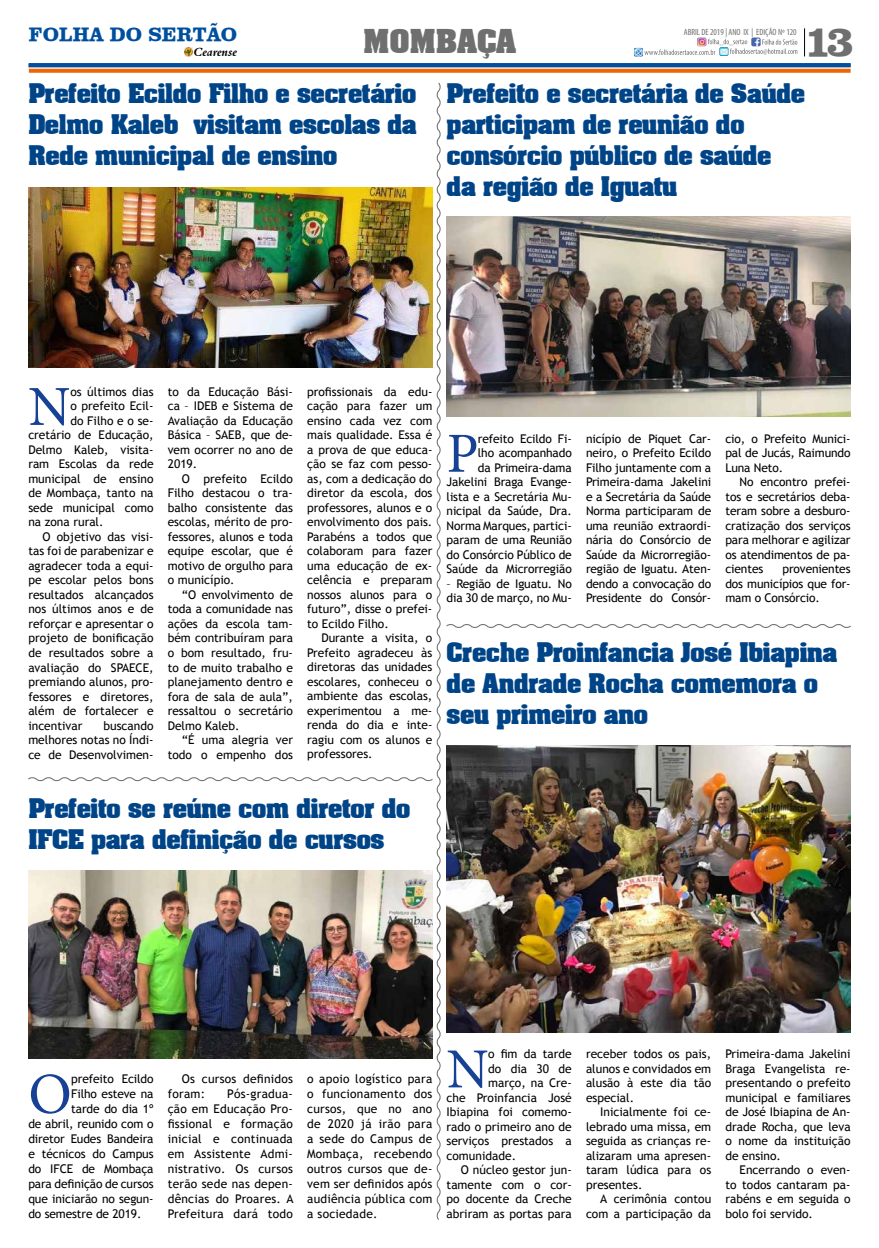
<style>
.page{position:relative;width:879px;height:1248px;background:#fff}
.page>*{position:absolute;margin:0;border:0;box-sizing:border-box;transform-origin:0 0}
.t1{font:58.2px "Minion Pro";color:#164194}
.t2{font:56.6px "Minion Pro";color:#164194}
.t3{font:45px "Cerebral";color:#706f6f}
.t4{font:700 28px "Aaron";color:#706f6f}
.t5{font:700 23px/31px "Aaron";letter-spacing:-.01em;color:#048}
.t6{font:20px "Cerebral";color:#004f9f}
.t7{font:12px/14.5px "Trebuchet MS";color:#000;text-align:justify}
.t8{font:12px/15px "Trebuchet MS";letter-spacing:.02em;color:#000}
.t9{font:12px "Aldine 401 BT Bold Italic A";color:#000}
.t10{font:condensed 9px "Myriad Pro";color:#706f6f}
</style>
<div class="page">
<svg style="left:804px;top:28px;width:1px;height:28px"></svg>
<svg style="left:29px;top:63px;width:821px;height:4px;background:#03509f"></svg>
<svg style="left:29px;top:69px;width:821px;height:4px;background:#ed6f16"></svg>
<svg style="left:634px;top:38px;width:163px;height:18px"></svg>
<svg style="left:185px;top:47px;width:8px;height:10px"></svg>
<img style="left:28px;top:83px;width:823px;height:1137px">
<h3 class="t6" style="left:29px;top:22px;width:210px">FOLHA DO SERTÃO</h3>
<p class="t10" style="left:684px;top:27px;width:114px">ABRIL DE 2019 | ANO IX | EDIÇÃO Nº 120</p>
<p class="t9" style="left:194px;top:44px;width:45px">Cearense</p>
<h3 class="t4" style="left:363px;top:18px;width:154px">MOMBAÇA</h3>
<h3 class="t3" style="left:804px;top:13px;width:52px">13</h3>
<h3 class="t5" style="left:28px;top:76px;width:390px;text-align:justify">Prefeito Ecildo Filho e secretário Delmo Kaleb visitam escolas da Rede municipal de ensino</h3>
<h3 class="t5" style="left:446px;top:76px;width:360px">Prefeito e secretária de Saúde participam de reunião do consórcio público de saúde da região de Iguatu</h3>
<h2 class="t2" style="left:28px;top:369px;width:44px">N</h2>
<p class="t7" style="left:70px;top:384px;width:85px">os últimos dias</p>
<p class="t7" style="left:168px;top:384px;width:127px">to da Educação Bási&shy;ca – IDEB e Sistema de Avaliação da Educação Básica – SAEB, que de&shy;vem ocorrer no ano de 2019.</p>
<p class="t7" style="left:168px;top:471px;width:127px;text-indent:14px">O prefeito Ecildo Filho destacou o tra&shy;balho consistente das escolas, mérito de pro&shy;fessores, alunos e toda equipe escolar, que é motivo de orgulho para o município.</p>
<p class="t7" style="left:168px;top:587px;width:127px;text-indent:14px">“O envolvimento de toda a comunidade nas ações da escola tam&shy;bém contribuíram para o bom resultado, fru&shy;to de muito trabalho e planejamento dentro e fora de sala de aula”, ressaltou o secretário Delmo Kaleb.</p>
<p class="t7" style="left:168px;top:732px;width:127px;text-align:right">“É uma alegria ver todo o empenho dos</p>
<p class="t7" style="left:307px;top:384px;width:127px">profissionais da edu&shy;cação para fazer um ensino cada vez com mais qualidade. Essa é a prova de que educa&shy;ção se faz com pesso&shy;as, com a dedicação do diretor da escola, dos professores, alunos e o envolvimento dos pais.<br>Parabéns a todos que colaboram para fazer uma educação de ex&shy;celência e preparam nossos alunos para o futuro”, disse o prefei&shy;to Ecildo Filho.</p>
<p class="t7" style="left:307px;top:631px;width:127px;text-indent:14px">Durante a visita, o Prefeito agradeceu às diretoras das unidades escolares, conheceu o ambiente das escolas, experimentou a me&shy;renda do dia e inte&shy;ragiu com os alunos e professores.</p>
<h3 class="t5" style="left:28px;top:791px;width:383px">Prefeito se reúne com diretor do<br>IFCE para definição de cursos</h3>
<p class="t7" style="left:70px;top:399px;width:85px">o prefeito Ecil-</p>
<p class="t7" style="left:70px;top:413px;width:85px">do Filho e o se-</p>
<p class="t7" style="left:28px;top:428px;width:127px">cretário de Educação,</p>
<p class="t7" style="left:28px;top:442px;width:127px">Delmo Kaleb, visita-</p>
<p class="t7" style="left:28px;top:457px;width:127px">ram Escolas da rede</p>
<p class="t7" style="left:28px;top:471px;width:127px">municipal de ensino</p>
<p class="t7" style="left:28px;top:486px;width:127px">de Mombaça, tanto na</p>
<p class="t7" style="left:28px;top:500px;width:127px">sede municipal como</p>
<p class="t7" style="left:28px;top:515px;width:77px">na zona rural.</p>
<p class="t7" style="left:43px;top:529px;width:113px">O objetivo das visi-</p>
<p class="t7" style="left:28px;top:544px;width:127px">tas foi de parabenizar e</p>
<p class="t7" style="left:28px;top:558px;width:127px">agradecer toda a equi-</p>
<p class="t7" style="left:28px;top:573px;width:127px">pe escolar pelos bons</p>
<p class="t7" style="left:28px;top:587px;width:127px">resultados alcançados</p>
<p class="t7" style="left:28px;top:602px;width:127px">nos últimos anos e de</p>
<p class="t7" style="left:28px;top:616px;width:127px">reforçar e apresentar o</p>
<p class="t7" style="left:28px;top:631px;width:127px">projeto de bonificação</p>
<p class="t7" style="left:28px;top:645px;width:127px">de resultados sobre a</p>
<p class="t7" style="left:28px;top:660px;width:127px">avaliação do SPAECE,</p>
<p class="t7" style="left:28px;top:674px;width:127px">premiando alunos, pro-</p>
<p class="t7" style="left:28px;top:689px;width:127px">fessores e diretores,</p>
<p class="t7" style="left:28px;top:703px;width:127px">além de fortalecer e</p>
<p class="t7" style="left:28px;top:718px;width:56px">incentivar</p>
<p class="t7" style="left:28px;top:718px;width:127px;text-indent:75px">buscando melhores notas no Índi&shy;ce de Desenvolvimen-</p>
<p class="t7" style="left:586px;top:431px;width:127px">nicípio de Piquet Car&shy;neiro, o Prefeito Ecildo Filho juntamente com a Primeira-dama Jakelini e a Secretária da Saúde Norma participaram de uma reunião extraordi&shy;nária do Consórcio de Saúde da Microrregião&shy;região de Iguatu. Aten&shy;dendo a convocação do Presidente do Consór-</p>
<h3 class="t5" style="left:446px;top:635px;width:392px">Creche Proinfancia José Ibiapina de Andrade Rocha comemora o seu primeiro ano</h3>
<p class="t7" style="left:446px;top:431px;width:127px;text-align:right">refeito Ecildo Fi-<br>lho acompanhado<br>da Primeira-dama<br>Jakelini Braga Evange&shy;lista e a Secretária Mu&shy;nicipal da Saúde, Dra.<br>Norma Marques, partici&shy;param de uma Reunião do Consórcio Público de<br>Saúde da Microrregião</p>
<p class="t7" style="left:446px;top:576px;width:127px">– Região de Iguatu. No dia 30 de março, no Mu-</p>
<p class="t7" style="left:725px;top:431px;width:127px">cio, o Prefeito Munici&shy;pal de Jucás, Raimundo Luna Neto.</p>
<p class="t7" style="left:725px;top:475px;width:127px;text-indent:14px">No encontro prefei&shy;tos e secretários deba&shy;teram sobre a desburo&shy;cratização dos serviços para melhorar e agilizar os atendimentos de pa&shy;cientes</p>
<h2 class="t2" style="left:446px;top:415px;width:33px">P</h2>
<p class="t7" style="left:725px;top:562px;width:127px;text-indent:57px">provenientes dos municípios que for&shy;mam o Consórcio.</p>
<h1 class="t1" style="left:28px;top:1055px;width:45px">O</h1>
<p class="t7" style="left:71px;top:1071px;width:84px">prefeito Ecildo</p>
<p class="t7" style="left:71px;top:1086px;width:84px">Filho esteve na</p>
<p class="t7" style="left:71px;top:1101px;width:84px">tarde do dia 1º</p>
<p class="t7" style="left:28px;top:1116px;width:127px">de abril, reunido com o</p>
<p class="t7" style="left:28px;top:1131px;width:127px">diretor Eudes Bandeira</p>
<p class="t7" style="left:28px;top:1146px;width:127px">e técnicos do Campus</p>
<p class="t7" style="left:28px;top:1161px;width:127px">do IFCE de Mombaça</p>
<p class="t7" style="left:28px;top:1176px;width:127px">para definição de cursos</p>
<p class="t7" style="left:28px;top:1191px;width:127px">que iniciarão no segun-</p>
<p class="t7" style="left:28px;top:1206px;width:115px">do semestre de 2019.</p>
<p class="t8" style="left:168px;top:1071px;width:127px;text-indent:14px">Os cursos definidos foram:</p>
<p class="t7" style="left:168px;top:1086px;width:127px;line-height:15px;text-indent:59px">Pós-gradua&shy;ção em Educação Pro&shy;fissional e formação inicial e continuada em Assistente Admi&shy;nistrativo. Os cursos terão sede nas depen&shy;dências do Proares. A Prefeitura dará todo</p>
<p class="t7" style="left:307px;top:1071px;width:127px;line-height:15px">o apoio logístico para o funcionamento dos cursos, que no ano de 2020 já irão para a sede do Campus de Mombaça, recebendo outros cursos que de&shy;vem ser definidos após audiência pública com a sociedade.</p>
<h2 class="t2" style="left:446px;top:1031px;width:44px">N</h2>
<p class="t7" style="left:488px;top:1046px;width:85px">o fim da tarde</p>
<p class="t7" style="left:488px;top:1061px;width:85px">do dia 30 de</p>
<p class="t7" style="left:488px;top:1075px;width:85px">março, na Cre-</p>
<p class="t7" style="left:446px;top:1090px;width:127px">che Proinfancia José</p>
<p class="t7" style="left:446px;top:1104px;width:127px">Ibiapina foi comemo-</p>
<p class="t7" style="left:446px;top:1119px;width:127px">rado o primeiro ano de</p>
<p class="t7" style="left:446px;top:1133px;width:127px">serviços prestados a</p>
<p class="t7" style="left:446px;top:1148px;width:71px">comunidade.</p>
<p class="t7" style="left:461px;top:1162px;width:113px">O núcleo gestor jun-</p>
<p class="t7" style="left:446px;top:1177px;width:127px">tamente com o cor-</p>
<p class="t7" style="left:446px;top:1191px;width:127px">po docente da Creche</p>
<p class="t7" style="left:446px;top:1206px;width:127px">abriram as portas para</p>
<p class="t7" style="left:586px;top:1046px;width:127px">receber todos os pais, alunos e convidados em alusão à este dia tão especial.</p>
<p class="t7" style="left:586px;top:1104px;width:127px;text-indent:14px">Inicialmente foi ce&shy;lebrado uma missa, em seguida as crianças re&shy;alizaram uma apresen&shy;taram lúdica para os presentes.</p>
<p class="t7" style="left:586px;top:1191px;width:127px;text-align:right">A cerimônia contou com a participação da</p>
<p class="t7" style="left:725px;top:1046px;width:127px">Primeira-dama Jakelini Braga Evangelista re&shy;presentando o prefeito municipal e familiares de José Ibiapina de An&shy;drade Rocha, que leva o nome da instituição de ensino.</p>
<p class="t7" style="left:725px;top:1162px;width:127px;text-indent:14px">Encerrando o even&shy;to todos cantaram pa&shy;rabéns e em seguida o bolo foi servido.</p>
</div>
